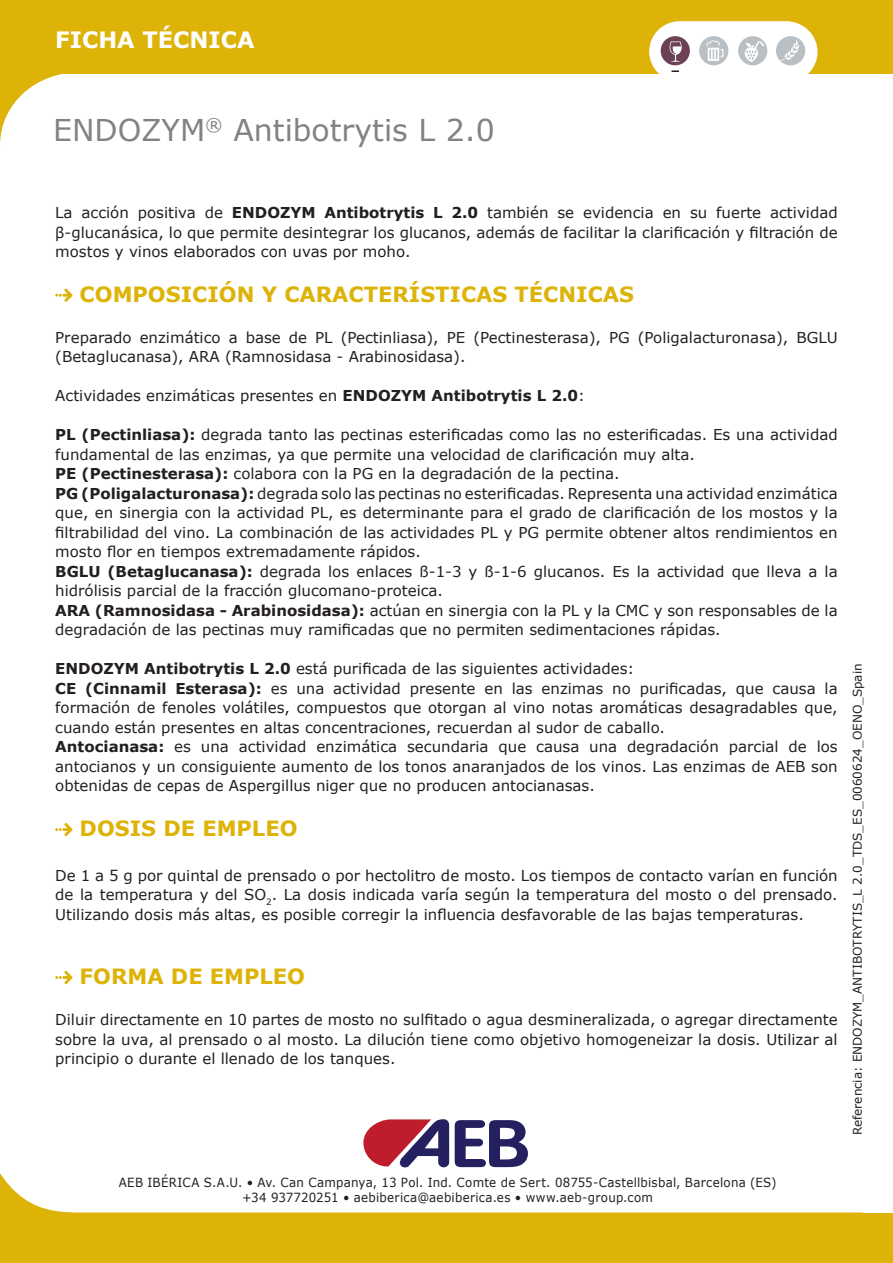
<style>
.page{position:relative;width:893px;height:1263px;background:#fff}
.page>*{position:absolute;margin:0;border:0;box-sizing:border-box;transform-origin:0 0}
.t1{font:30px "Verdana";color:#808285}
.t2{font:700 22.5px "Verdana";color:#fff}
.t3{font:700 21px "Verdana";color:#deb308}
.t4{font:15px/19.5px "Verdana";color:#231f20;text-align:justify}
.t5{font:12.6px/15.1px "Verdana";letter-spacing:.02em;color:#231f20;text-align:center;scale:.94 1}
.t6{font:12px "Verdana";color:#231f20}
.s1{font-weight:700}
</style>
<div class="page">
<div style="left:0;top:0;width:893px;height:73px;background:#deb308"></div>
<svg style="left:0;top:28px;width:863px;height:115px"></svg>
<svg style="left:0;top:1167px;width:511px;height:45px"></svg>
<div style="left:0;top:1212px;width:893px;height:51px;background:#deb308"></div>
<svg style="left:649px;top:21px;width:167px;height:61px"></svg>
<div style="left:650px;top:22px;width:167px;height:60px;background:#fff;border-radius:30px"></div>
<svg style="left:671px;top:70px;width:8px;height:2px"></svg>
<div style="left:776px;top:36px;width:29px;height:29px;background:#babfc3;border-radius:50%"></div>
<svg style="left:780px;top:40px;width:20px;height:21px"></svg>
<div style="left:738px;top:36px;width:29px;height:29px;background:#babfc3;border-radius:50%"></div>
<div style="left:661px;top:36px;width:29px;height:29px;background:#6c4156;border-radius:50%"></div>
<div style="left:699px;top:36px;width:29px;height:29px;background:#babfc3;border-radius:50%"></div>
<svg style="left:706px;top:40px;width:17px;height:21px"></svg>
<svg style="left:670px;top:41px;width:12px;height:21px"></svg>
<svg style="left:745px;top:41px;width:20px;height:21px"></svg>
<svg style="left:363px;top:1119px;width:165px;height:48px"></svg>
<svg style="left:55px;top:289px;width:17px;height:13px"></svg>
<svg style="left:55px;top:823px;width:17px;height:13px"></svg>
<svg style="left:55px;top:971px;width:17px;height:13px"></svg>
<h2 class="t2" style="left:55px;top:24px;width:201px">FICHA TÉCNICA</h2>
<h1 class="t1" style="left:53px;top:110px;width:443px">ENDOZYM<sup>®</sup> Antibotrytis L 2.0</h1>
<p class="t4" style="left:55px;top:203px;width:784px">La acción positiva de <span class="s1">ENDOZYM Antibotrytis L 2.0</span> también se evidencia en su fuerte actividad β-glucanásica, lo que permite desintegrar los glucanos, además de facilitar la clarificación y filtración de mostos y vinos elaborados con uvas por moho.</p>
<h3 class="t3" style="left:80px;top:279px;width:556px">COMPOSICIÓN Y CARACTERÍSTICAS TÉCNICAS</h3>
<p class="t4" style="left:55px;top:327px;width:784px">Preparado enzimático a base de PL (Pectinliasa), PE (Pectinesterasa), PG (Poligalacturonasa), BGLU (Betaglucanasa), ARA (Ramnosidasa - Arabinosidasa).</p>
<p class="t4" style="left:55px;top:386px;width:531px">Actividades enzimáticas presentes en <span class="s1">ENDOZYM Antibotrytis L 2.0</span>:</p>
<p class="t4" style="left:55px;top:425px;width:784px;text-align:left"><span class="s1">PL (Pectinliasa):</span> degrada tanto las pectinas esterificadas como las no esterificadas. Es una actividad fundamental de las enzimas, ya que permite una velocidad de clarificación muy alta.<br><span class="s1">PE (Pectinesterasa):</span> colabora con la PG en la degradación de la pectina.<br><span class="s1">PG (Poligalacturonasa):</span> degrada solo las pectinas no esterificadas. Representa una actividad enzimática que, en sinergia con la actividad PL, es determinante para el grado de clarificación de los mostos y la filtrabilidad del vino. La combinación de las actividades PL y PG permite obtener altos rendimientos en mosto flor en tiempos extremadamente rápidos.<br><span class="s1">BGLU (Betaglucanasa):</span> degrada los enlaces ß-1-3 y ß-1-6 glucanos. Es la actividad que lleva a la hidrólisis parcial de la fracción glucomano-proteica.<br><span class="s1">ARA (Ramnosidasa - Arabinosidasa):</span> actúan en sinergia con la PL y la CMC y son responsables de la degradación de las pectinas muy ramificadas que no permiten sedimentaciones rápidas.</p>
<p class="t4" style="left:55px;top:659px;width:784px;text-align:left"><span class="s1">ENDOZYM Antibotrytis L 2.0</span> está purificada de las siguientes actividades:<br><span class="s1">CE (Cinnamil Esterasa):</span> es una actividad presente en las enzimas no purificadas, que causa la formación de fenoles volátiles, compuestos que otorgan al vino notas aromáticas desagradables que, cuando están presentes en altas concentraciones, recuerdan al sudor de caballo.<br><span class="s1">Antocianasa:</span> es una actividad enzimática secundaria que causa una degradación parcial de los antocianos y un consiguiente aumento de los tonos anaranjados de los vinos. Las enzimas de AEB son obtenidas de cepas de Aspergillus niger que no producen antocianasas.</p>
<h3 class="t3" style="left:80px;top:814px;width:219px">DOSIS DE EMPLEO</h3>
<p class="t4" style="left:55px;top:865px;width:784px">De 1 a 5 g por quintal de prensado o por hectolitro de mosto. Los tiempos de contacto varían en función de la temperatura y del SO<sub>2</sub>. La dosis indicada varía según la temperatura del mosto o del prensado.<br>Utilizando dosis más altas, es posible corregir la influencia desfavorable de las bajas temperaturas.</p>
<h3 class="t3" style="left:80px;top:961px;width:227px">FORMA DE EMPLEO</h3>
<p class="t4" style="left:55px;top:1010px;width:784px">Diluir directamente en 10 partes de mosto no sulfitado o agua desmineralizada, o agregar directamente sobre la uva, al prensado o al mosto. La dilución tiene como objetivo homogeneizar la dosis. Utilizar al principio o durante el llenado de los tanques.</p>
<p class="t6" style="left:849px;top:1135px;width:473px;rotate:-90deg">Referencia: ENDOZYM_ANTIBOTRYTIS_L 2.0_TDS_ES_0060624_OENO_Spain</p>
<p class="t5" style="left:119px;top:1175px;width:701px">AEB IBÉRICA S.A.U. • Av. Can Campanya, 13 Pol. Ind. Comte de Sert. 08755-Castellbisbal, Barcelona (ES) +34 937720251 • aebiberica@aebiberica.es • www.aeb-group.com</p>
</div>
